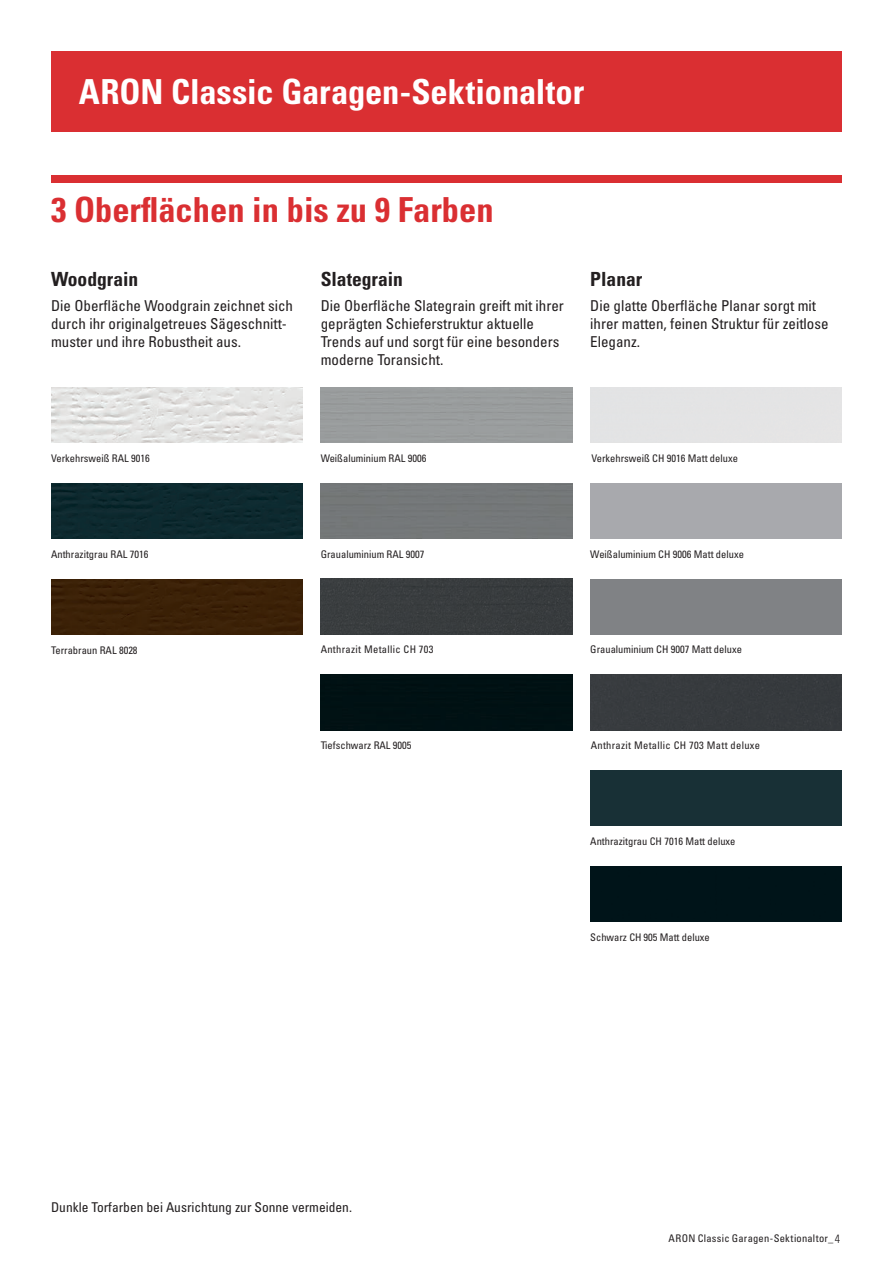
<style>
.page{position:relative;width:893px;height:1263px;background:#fff}
.page>*{position:absolute;margin:0;border:0;box-sizing:border-box;transform-origin:0 0}
.t1{font:700 condensed 34.5px "Univers LT Pro";letter-spacing:-.005em;color:#fff}
.t2{font:700 condensed 34.5px "Univers LT Pro";color:#da2f32}
.t3{font:700 condensed 19.5px "Univers LT Pro";color:#231f20}
.t4{font:condensed 15px/18px "Univers LT Pro";color:#231f20}
.t5{font:condensed 13.5px "Univers LT Pro";color:#231f20}
.t6{font:300 condensed 12px "Univers LT Pro";color:#231f20}
.t7{font:condensed 10.5px "Univers LT Pro";color:#231f20}
.t8{font:condensed 10.5px "Univers LT Pro";letter-spacing:.03em;color:#231f20}
.t9{font:condensed 10.5px "Univers LT Pro";letter-spacing:.025em;color:#231f20}
</style>
<div class="page">
<div style="left:51px;top:51px;width:791px;height:81px;background:#da2f32"></div>
<img style="left:51px;top:387px;width:252px;height:56px">
<div style="left:51px;top:484px;width:252px;height:55px;background:#0d292f"></div>
<div style="left:51px;top:579px;width:252px;height:55px;background:#3b2107"></div>
<div style="left:321px;top:675px;width:251px;height:55px;background:#001114"></div>
<div style="left:590px;top:579px;width:252px;height:55px;background:#808285"></div>
<div style="left:590px;top:770px;width:252px;height:56px;background:#183036"></div>
<div style="left:590px;top:867px;width:252px;height:55px;background:#001419"></div>
<div style="left:321px;top:579px;width:251px;height:55px;background:#393c3e"></div>
<div style="left:590px;top:675px;width:252px;height:55px;background:#373b3e"></div>
<div style="left:51px;top:175px;width:791px;height:8px;background:#da2f32"></div>
<h1 class="t1" style="left:79px;top:70px;width:507px">ARON Classic Garagen-Sektionaltor</h1>
<h1 class="t2" style="left:51px;top:188px;width:444px">3 Oberflächen in bis zu 9 Farben</h1>
<h2 class="t3" style="left:51px;top:267px;width:89px">Woodgrain</h2>
<h2 class="t3" style="left:321px;top:267px;width:84px">Slategrain</h2>
<h2 class="t3" style="left:590px;top:267px;width:54px">Planar</h2>
<p class="t4" style="left:51px;top:296px;width:244px">Die Oberfläche Woodgrain zeichnet sich durch ihr originalgetreues Sägeschnitt&shy;muster und ihre Robustheit aus.</p>
<p class="t4" style="left:321px;top:296px;width:245px">Die Oberfläche Slategrain greift mit ihrer geprägten Schieferstruktur aktuelle Trends auf und sorgt für eine besonders moderne Toransicht.</p>
<p class="t4" style="left:590px;top:296px;width:240px">Die glatte Oberfläche Planar sorgt mit ihrer matten, feinen Struktur für zeitlose<br>Eleganz.</p>
<p class="t7" style="left:51px;top:451px;width:100px">Verkehrsweiß RAL 9016</p>
<p class="t7" style="left:321px;top:451px;width:107px">Weißaluminium RAL 9006</p>
<p class="t7" style="left:591px;top:451px;width:148px">Verkehrsweiß CH 9016 Matt deluxe</p>
<p class="t7" style="left:51px;top:547px;width:99px">Anthrazitgrau RAL 7016</p>
<p class="t7" style="left:321px;top:547px;width:105px">Graualuminium RAL 9007</p>
<p class="t7" style="left:590px;top:547px;width:155px">Weißaluminium CH 9006 Matt deluxe</p>
<p class="t7" style="left:51px;top:643px;width:88px">Terrabraun RAL 8028</p>
<p class="t8" style="left:321px;top:642px;width:114px">Anthrazit Metallic CH 703</p>
<p class="t7" style="left:590px;top:642px;width:153px">Graualuminium CH 9007 Matt deluxe</p>
<p class="t7" style="left:321px;top:739px;width:92px">Tiefschwarz RAL 9005</p>
<p class="t8" style="left:591px;top:739px;width:171px">Anthrazit Metallic CH 703 Matt deluxe</p>
<p class="t7" style="left:590px;top:834px;width:147px">Anthrazitgrau CH 7016 Matt deluxe</p>
<p class="t7" style="left:590px;top:930px;width:121px">Schwarz CH 905 Matt deluxe</p>
<p class="t5" style="left:51px;top:1198px;width:302px">Dunkle Torfarben bei Ausrichtung zur Sonne vermeiden.</p>
<p class="t9" style="left:668px;top:1231px;width:166px">ARON Classic Garagen-Sektionaltor_</p>
<p class="t6" style="left:835px;top:1231px;width:7px">4</p>
</div>
